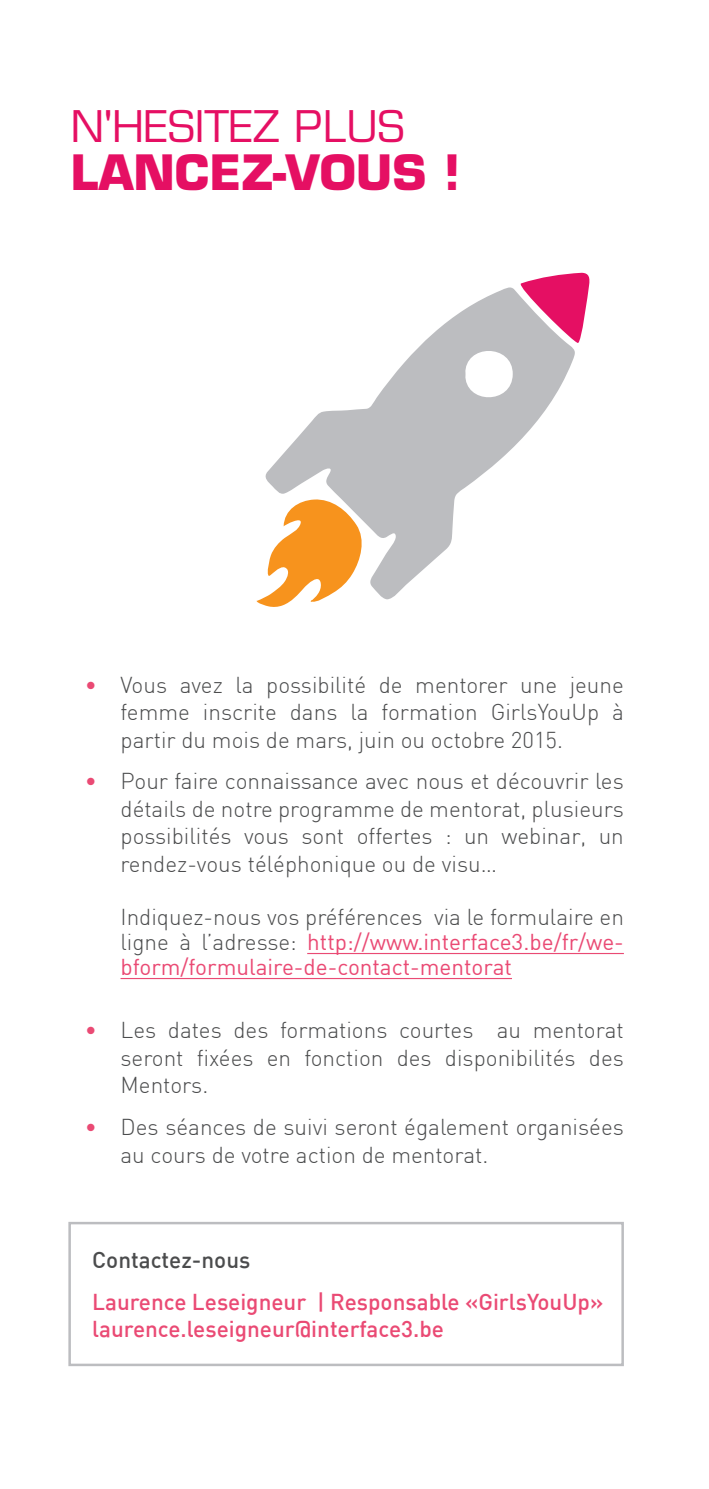
<style>
.page{position:relative;width:709px;height:1489px;background:#fff}
.page>*{position:absolute;margin:0;border:0;box-sizing:border-box;transform-origin:0 0}
.TITRE_FUSHIA{font:700 47.5px "Eurostile LT Std";color:#e50f63}
.TITRE_FUSHIA-2{font:42.5px "Eurostile LT Std";color:#e50f63}
.t1{font:300 22.5px/27.5px "DIN";color:#4b4c4d;text-align:justify}
.avant_PUCE{font:22.5px/25px "DIN";color:#ea4a74;text-align:justify}
.PARA{font:500 22.5px/27.5px "DIN";color:#ea4a74}
.PARA-2{font:500 22.5px "DIN";color:#4b4c4d}
.s1{font-weight:500;color:#ea4a74}
.s2{font-weight:300;color:#4b4c4d}
</style>
<div class="page">
<hr style="left:307px;top:952px;width:317px;height:2px;background:#ea4a74">
<hr style="left:120px;top:977px;width:392px;height:2px;background:#ea4a74">
<div style="left:68px;top:1221px;width:556px;height:144px;border:2px solid #bcbdc0"></div>
<svg style="left:265px;top:287px;width:310px;height:312px"></svg>
<svg style="left:256px;top:498px;width:110px;height:109px"></svg>
<svg style="left:515px;top:273px;width:75px;height:71px"></svg>
<p class="TITRE_FUSHIA-2" style="left:71px;top:101px;width:335px">N'HESITEZ PLUS</p>
<p class="TITRE_FUSHIA" style="left:71px;top:143px;width:391px">LANCEZ-VOUS !</p>
<p class="t1" style="left:120px;top:670px;width:505px;text-indent:-35px"><span class="s1">•</span> Vous avez la possibilité de mentorer une jeune femme inscrite dans la formation GirlsYouUp à partir du mois de mars, juin ou octobre 2015.</p>
<p class="t1" style="left:120px;top:767px;width:505px;text-indent:-35px"><span class="s1">•</span> Pour faire connaissance avec nous et découvrir les détails de notre programme de mentorat, plusieurs possibilités vous sont offertes : un webinar, un rendez-vous téléphonique ou de visu…</p>
<p class="avant_PUCE" style="left:120px;top:904px;width:505px"><span class="s2">Indiquez-nous vos préférences via le formulaire en ligne à l’adresse:</span> http://www.interface3.be/fr/we&shy;bform/formulaire-de-contact-mentorat</p>
<p class="t1" style="left:120px;top:1016px;width:505px;text-indent:-35px"><span class="s1">•</span> Les dates des formations courtes au mentorat seront fixées en fonction des disponibilités des Mentors.</p>
<p class="t1" style="left:120px;top:1112px;width:505px;text-indent:-35px"><span class="s1">•</span> Des séances de suivi seront également organisées au cours de votre action de mentorat.</p>
<p class="PARA-2" style="left:92px;top:1245px;width:160px">Contactez-nous</p>
<p class="PARA" style="left:92px;top:1286px;width:512px">Laurence Leseigneur | Responsable «GirlsYouUp» laurence.leseigneur@interface3.be</p>
</div>
